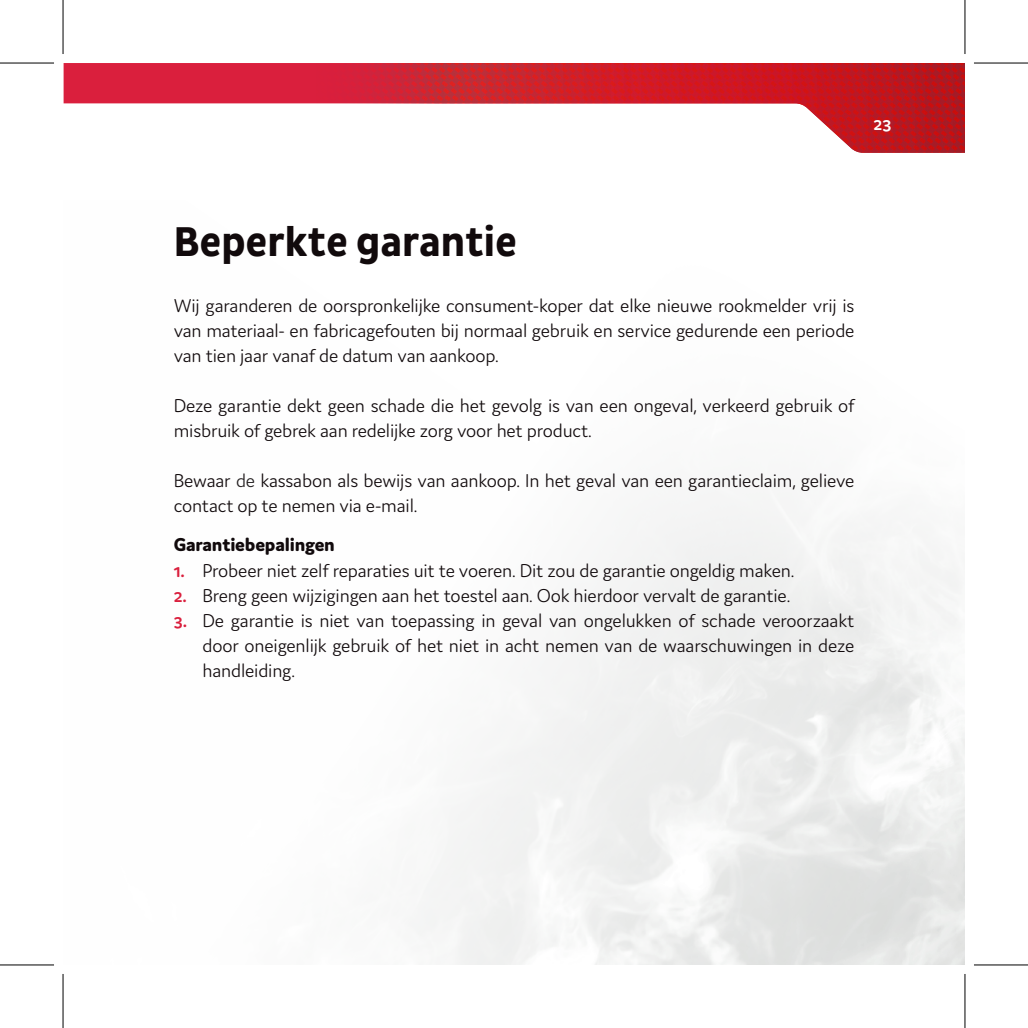
<style>
.page{position:relative;width:1028px;height:1028px;background:#fff}
.page>*{position:absolute;margin:0;border:0;box-sizing:border-box;transform-origin:0 0}
.t1{font:700 42.3px "Pluto Sans Cond";letter-spacing:-.01em;color:#110a0c}
.t2{font:300 19.8px/24.9px "Domus";letter-spacing:-.01em;color:#110a0c}
.t3{font:800 19.8px "Domus";letter-spacing:-.01em;color:#110a0c}
.t4{font:600 19.8px/24.9px "Domus";color:#da1f3d;text-align:justify}
.t5{font:600 19.8px "Domus";color:#fff}
.s1{color:#231f20}
</style>
<div class="page">
<div style="left:64px;top:63px;width:244px;height:41px;background:#da1f3d"></div>
<img style="left:308px;top:63px;width:656px;height:90px">
<hr style="left:0;top:62px;width:54px;height:2px;background:#000">
<hr style="left:973px;top:62px;width:54px;height:2px;background:#000">
<hr style="left:0;top:964px;width:54px;height:1px;background:#000">
<hr style="left:973px;top:964px;width:54px;height:1px;background:#000">
<hr style="left:62px;top:0;width:2px;height:54px;background:#000">
<hr style="left:62px;top:973px;width:2px;height:54px;background:#000">
<hr style="left:964px;top:0;width:1px;height:54px;background:#000">
<hr style="left:964px;top:973px;width:1px;height:54px;background:#000">
<p class="t5" style="left:873px;top:113px;width:20px">23</p>
<h1 class="t1" style="left:173px;top:218px;width:345px">Beperkte garantie</h1>
<p class="t2" style="left:174px;top:293px;width:682px;text-align:justify">Wij garanderen de oorspronkelijke consument-koper dat elke nieuwe rookmelder vrij is van materiaal- en fabricagefouten bij normaal gebruik en service gedurende een periode van tien jaar vanaf de datum van aankoop.</p>
<p class="t2" style="left:174px;top:393px;width:682px">Deze garantie dekt geen schade die het gevolg is van een ongeval, verkeerd gebruik of misbruik of gebrek aan redelijke zorg voor het product.</p>
<p class="t2" style="left:174px;top:468px;width:682px">Bewaar <span class="s1">de</span> kassabon als bewijs van aankoop. In het geval van een garantieclaim, gelieve contact op te nemen via e-mail.</p>
<p class="t3" style="left:174px;top:533px;width:163px">Garantiebepalingen</p>
<p class="t4" style="left:174px;top:558px;width:15px">1.<br>2.<br>3.</p>
<p class="t2" style="left:202px;top:558px;width:653px">Probeer niet zelf reparaties uit te voeren. Dit zou de garantie ongeldig maken.<br>Breng geen wijzigingen aan het toestel aan. Ook hierdoor vervalt de garantie.<br>De garantie is niet van toepassing in geval van ongelukken of schade veroorzaakt door oneigenlijk gebruik of het niet in acht nemen van de waarschuwingen in deze handleiding.</p>
</div>
